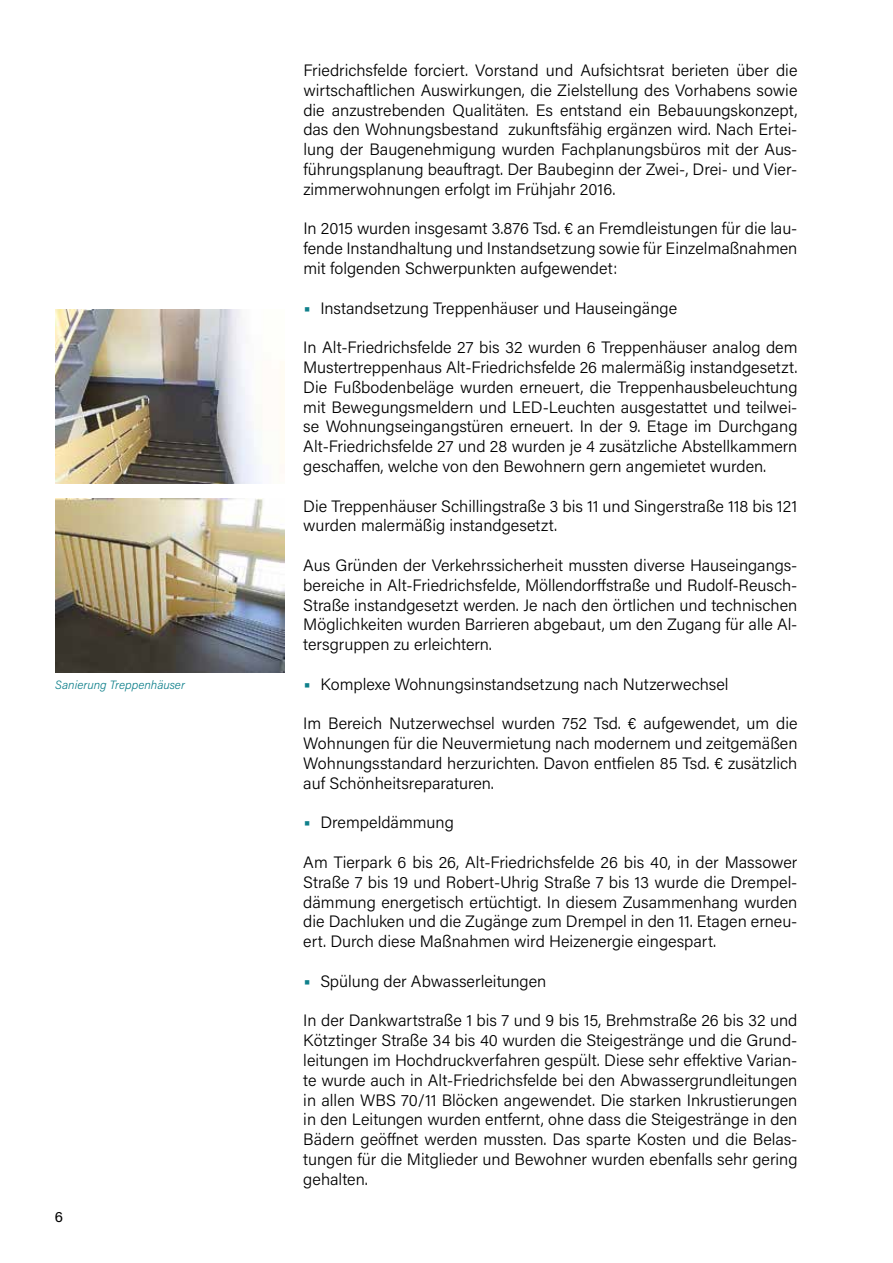
<style>
.page{position:relative;width:893px;height:1263px;background:#fff}
.page>*{position:absolute;margin:0;border:0;box-sizing:border-box;transform-origin:0 0}
.t1{font:300 16.5px/19.8px "Acumin Pro";color:#000;text-align:justify}
.t2{font:15px "Acumin Pro";color:#000}
.t3{font:italic 300 12px "Acumin Pro";color:#0f808b}
.s1{font-weight:700;font-size:18px;color:#0f808b}
</style>
<div class="page">
<img style="left:55px;top:309px;width:230px;height:175px">
<img style="left:55px;top:499px;width:230px;height:174px">
<p class="t3" style="left:55px;top:676px;width:131px">Sanierung Treppenhäuser</p>
<p class="t2" style="left:55px;top:1206px;width:10px">6</p>
<p class="t1" style="left:303px;top:60px;width:496px">Friedrichsfelde forciert. Vorstand und Aufsichtsrat berieten über die wirtschaftlichen Auswirkungen, die Zielstellung des Vorhabens sowie die anzustrebenden Qualitäten. Es entstand ein Bebauungskonzept, das den Wohnungsbestand zukunftsfähig ergänzen wird. Nach Ertei&shy;lung der Baugenehmigung wurden Fachplanungsbüros mit der Aus&shy;führungsplanung beauftragt. Der Baubeginn der Zwei-, Drei- und Vier&shy;zimmerwohnungen erfolgt im Frühjahr 2016.</p>
<p class="t1" style="left:303px;top:218px;width:496px">In 2015 wurden insgesamt 3.876 Tsd. € an Fremdleistungen für die lau&shy;fende Instandhaltung und Instandsetzung sowie für Einzelmaßnahmen mit folgenden Schwerpunkten aufgewendet:</p>
<p class="t1" style="left:303px;top:297px;width:375px"><span class="s1">•</span> Instandsetzung Treppenhäuser und Hauseingänge</p>
<p class="t1" style="left:303px;top:337px;width:496px">In Alt-Friedrichsfelde 27 bis 32 wurden 6 Treppenhäuser analog dem Mustertreppenhaus Alt-Friedrichsfelde 26 malermäßig instandgesetzt.<br>Die Fußbodenbeläge wurden erneuert, die Treppenhausbeleuchtung mit Bewegungsmeldern und LED-Leuchten ausgestattet und teilwei&shy;se Wohnungseingangstüren erneuert. In der 9. Etage im Durchgang Alt-Friedrichsfelde 27 und 28 wurden je 4 zusätzliche Abstellkammern geschaffen, welche von den Bewohnern gern angemietet wurden.</p>
<p class="t1" style="left:303px;top:495px;width:496px">Die Treppenhäuser Schillingstraße 3 bis 11 und Singerstraße 118 bis 121 wurden malermäßig instandgesetzt.</p>
<p class="t1" style="left:303px;top:555px;width:496px">Aus Gründen der Verkehrssicherheit mussten diverse Hauseingangs&shy;bereiche in Alt-Friedrichsfelde, Möllendorffstraße und Rudolf-Reusch-Straße instandgesetzt werden. Je nach den örtlichen und technischen Möglichkeiten wurden Barrieren abgebaut, um den Zugang für alle Al&shy;tersgruppen zu erleichtern.</p>
<p class="t1" style="left:303px;top:673px;width:427px"><span class="s1">•</span> Komplexe Wohnungsinstandsetzung nach Nutzerwechsel</p>
<p class="t1" style="left:303px;top:713px;width:496px">Im Bereich Nutzerwechsel wurden 752 Tsd. € aufgewendet, um die Wohnungen für die Neuvermietung nach modernem und zeitgemäßen Wohnungsstandard herzurichten. Davon entfielen 85 Tsd. € zusätzlich auf Schönheitsreparaturen.</p>
<p class="t1" style="left:303px;top:812px;width:152px"><span class="s1">•</span> Drempeldämmung</p>
<p class="t1" style="left:303px;top:852px;width:496px">Am Tierpark 6 bis 26, Alt-Friedrichsfelde 26 bis 40, in der Massower Straße 7 bis 19 und Robert-Uhrig Straße 7 bis 13 wurde die Drempel&shy;dämmung energetisch ertüchtigt. In diesem Zusammenhang wurden die Dachluken und die Zugänge zum Drempel in den 11. Etagen erneu&shy;ert. Durch diese Maßnahmen wird Heizenergie eingespart.</p>
<p class="t1" style="left:303px;top:970px;width:245px"><span class="s1">•</span> Spülung der Abwasserleitungen</p>
<p class="t1" style="left:303px;top:1010px;width:496px">In der Dankwartstraße 1 bis 7 und 9 bis 15, Brehmstraße 26 bis 32 und Kötztinger Straße 34 bis 40 wurden die Steigestränge und die Grund&shy;leitungen im Hochdruckverfahren gespült. Diese sehr effektive Varian&shy;te wurde auch in Alt-Friedrichsfelde bei den Abwassergrundleitungen in allen WBS 70/11 Blöcken angewendet. Die starken Inkrustierungen in den Leitungen wurden entfernt, ohne dass die Steigestränge in den Bädern geöffnet werden mussten. Das sparte Kosten und die Belas&shy;tungen für die Mitglieder und Bewohner wurden ebenfalls sehr gering gehalten.</p>
</div>
